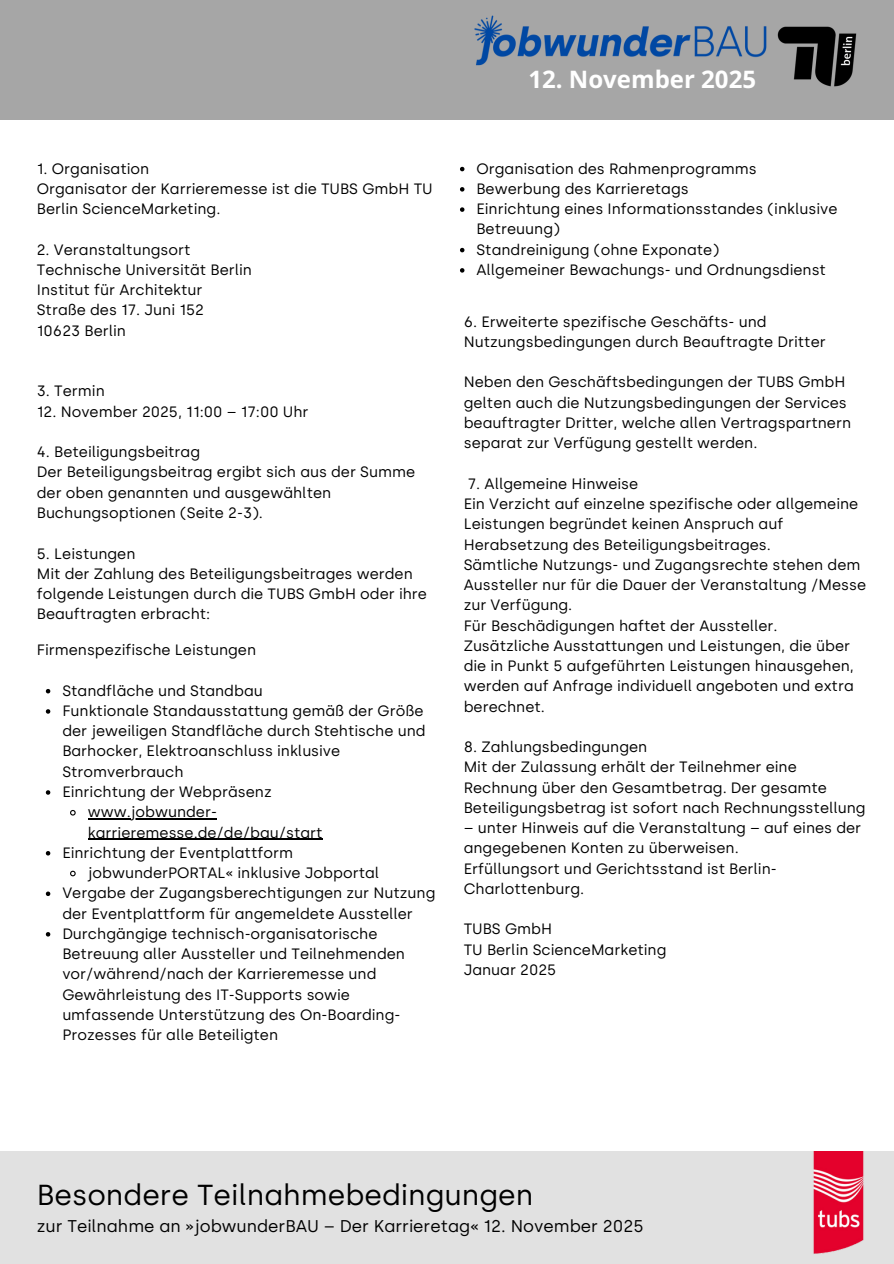
<style>
.page{position:relative;width:894px;height:1264px;background:#fff}
.page>*{position:absolute;margin:0;border:0;box-sizing:border-box;transform-origin:0 0}
.t1{font:28.95px "Silka";color:#000}
.t2{font:700 24px "Open Sans";color:#fff}
.t3{font:16.95px "Silka";color:#000}
.t4{font:15px/20.2px "Silka";color:#000}
</style>
<div class="page">
<div style="left:0;top:1151px;width:893px;height:112px;background:#e1e1e1"></div>
<svg style="left:46px;top:689px;width:4px;height:4px"></svg>
<svg style="left:46px;top:709px;width:4px;height:4px"></svg>
<svg style="left:46px;top:790px;width:4px;height:4px"></svg>
<svg style="left:70px;top:810px;width:6px;height:6px"></svg>
<hr style="left:88px;top:818px;width:43px;height:1px;background:#000">
<hr style="left:131px;top:818px;width:86px;height:1px;background:#000">
<hr style="left:88px;top:838px;width:234px;height:1px;background:#000">
<svg style="left:46px;top:851px;width:4px;height:4px"></svg>
<svg style="left:70px;top:870px;width:6px;height:7px"></svg>
<svg style="left:46px;top:891px;width:4px;height:5px"></svg>
<svg style="left:46px;top:932px;width:4px;height:4px"></svg>
<img style="left:813px;top:1151px;width:51px;height:103px">
<div style="left:0;top:0;width:893px;height:120px;background:#a6a6a6"></div>
<img style="left:765px;top:26px;width:92px;height:61px">
<img style="left:474px;top:15px;width:291px;height:51px">
<svg style="left:460px;top:167px;width:4px;height:4px"></svg>
<svg style="left:460px;top:187px;width:4px;height:4px"></svg>
<svg style="left:460px;top:207px;width:4px;height:5px"></svg>
<svg style="left:460px;top:248px;width:4px;height:4px"></svg>
<svg style="left:460px;top:268px;width:4px;height:4px"></svg>
<p class="t4" style="left:37px;top:158px;width:114px">1. Organisation</p>
<h1 class="t4" style="left:37px;top:178px;width:397px">Organisator der Karrieremesse ist die TUBS GmbH TU<br>Berlin ScienceMarketing.</h1>
<p class="t4" style="left:37px;top:239px;width:155px">2. Veranstaltungsort</p>
<p class="t4" style="left:37px;top:259px;width:217px">Technische Universität Berlin</p>
<p class="t4" style="left:37px;top:280px;width:167px">Institut für Architektur</p>
<p class="t4" style="left:37px;top:300px;width:169px">Straße des 17. Juni 152</p>
<p class="t4" style="left:37px;top:320px;width:91px">10623 Berlin</p>
<p class="t4" style="left:37px;top:381px;width:69px">3. Termin</p>
<p class="t4" style="left:37px;top:401px;width:273px">12. November 2025, 11:00 – 17:00 Uhr</p>
<p class="t4" style="left:37px;top:442px;width:165px">4. Beteiligungsbeitrag</p>
<p class="t4" style="left:37px;top:462px;width:380px">Der Beteiligungsbeitrag ergibt sich aus der Summe der oben genannten und ausgewählten<br>Buchungsoptionen (Seite 2-3).</p>
<p class="t4" style="left:37px;top:543px;width:100px">5. Leistungen</p>
<p class="t4" style="left:37px;top:563px;width:391px">Mit der Zahlung des Beteiligungsbeitrages werden folgende Leistungen durch die TUBS GmbH oder ihre<br>Beauftragten erbracht:</p>
<p class="t4" style="left:37px;top:639px;width:221px">Firmenspezifische Leistungen</p>
<p class="t4" style="left:62px;top:680px;width:202px">Standfläche und Standbau</p>
<p class="t4" style="left:62px;top:700px;width:365px">Funktionale Standausstattung gemäß der Größe der jeweiligen Standfläche durch Stehtische und Barhocker, Elektroanschluss inklusive Stromverbrauch</p>
<p class="t4" style="left:62px;top:781px;width:211px">Einrichtung der Webpräsenz</p>
<p class="t4" style="left:88px;top:801px;width:130px">www.jobwunder-</p>
<p class="t4" style="left:62px;top:822px;width:262px;text-indent:26px">karrieremesse.de/de/bau/start<br>Einrichtung der Eventplattform</p>
<p class="t4" style="left:88px;top:862px;width:293px">jobwunderPORTAL« inklusive Jobportal</p>
<p class="t4" style="left:62px;top:882px;width:374px">Vergabe der Zugangsberechtigungen zur Nutzung der Eventplattform für angemeldete Aussteller</p>
<p class="t4" style="left:62px;top:923px;width:344px">Durchgängige technisch-organisatorische Betreuung aller Aussteller und Teilnehmenden vor/während/nach der Karrieremesse und Gewährleistung des IT-Supports sowie umfassende Unterstützung des On-Boarding-Prozesses für alle Beteiligten</p>
<p class="t2" style="left:528px;top:62px;width:229px">12. November 2025</p>
<p class="t4" style="left:476px;top:158px;width:282px">Organisation des Rahmenprogramms</p>
<p class="t4" style="left:476px;top:178px;width:214px">Bewerbung des Karrieretags</p>
<p class="t4" style="left:476px;top:199px;width:362px">Einrichtung eines Informationsstandes (inklusive<br>Betreuung)</p>
<p class="t4" style="left:476px;top:239px;width:244px">Standreinigung (ohne Exponate)</p>
<p class="t4" style="left:476px;top:259px;width:351px">Allgemeiner Bewachungs- und Ordnungsdienst</p>
<p class="t4" style="left:463px;top:311px;width:363px">6. Erweiterte spezifische Geschäfts- und<br>Nutzungsbedingungen durch Beauftragte Dritter</p>
<p class="t4" style="left:463px;top:372px;width:383px">Neben den Geschäftsbedingungen der TUBS GmbH</p>
<p class="t4" style="left:463px;top:392px;width:384px">gelten auch die Nutzungsbedingungen der Services</p>
<p class="t4" style="left:463px;top:412px;width:389px">beauftragter Dritter, welche allen Vertragspartnern</p>
<p class="t4" style="left:463px;top:433px;width:295px">separat zur Verfügung gestellt werden.</p>
<p class="t4" style="left:468px;top:473px;width:172px">7. Allgemeine Hinweise</p>
<p class="t4" style="left:463px;top:493px;width:396px">Ein Verzicht auf einzelne spezifische oder allgemeine<br>Leistungen begründet keinen Anspruch auf<br>Herabsetzung des Beteiligungsbeitrages.</p>
<p class="t4" style="left:463px;top:554px;width:404px">Sämtliche Nutzungs- und Zugangsrechte stehen dem<br>Aussteller nur für die Dauer der Veranstaltung /Messe zur Verfügung.</p>
<p class="t4" style="left:463px;top:615px;width:315px">Für Beschädigungen haftet der Aussteller.</p>
<p class="t4" style="left:463px;top:635px;width:391px">Zusätzliche Ausstattungen und Leistungen, die über die in Punkt 5 aufgeführten Leistungen hinausgehen, werden auf Anfrage individuell angeboten und extra berechnet.</p>
<p class="t4" style="left:463px;top:736px;width:185px">8. Zahlungsbedingungen</p>
<p class="t4" style="left:463px;top:757px;width:403px">Mit der Zulassung erhält der Teilnehmer eine<br>Rechnung über den Gesamtbetrag. Der gesamte<br>Beteiligungsbetrag ist sofort nach Rechnungsstellung</p>
<p class="t4" style="left:463px;top:817px;width:399px">– unter Hinweis auf die Veranstaltung – auf eines der angegebenen Konten zu überweisen.</p>
<p class="t4" style="left:463px;top:858px;width:314px">Erfüllungsort und Gerichtsstand ist Berlin-<br>Charlottenburg.</p>
<p class="t4" style="left:463px;top:919px;width:90px">TUBS GmbH</p>
<p class="t4" style="left:463px;top:939px;width:204px">TU Berlin ScienceMarketing</p>
<p class="t4" style="left:463px;top:959px;width:94px">Januar 2025</p>
<p class="t1" style="left:37px;top:1177px;width:498px">Besondere Teilnahmebedingungen</p>
<p class="t3" style="left:37px;top:1215px;width:608px">zur Teilnahme an »jobwunderBAU – Der Karrieretag« 12. November 2025</p>
</div>
